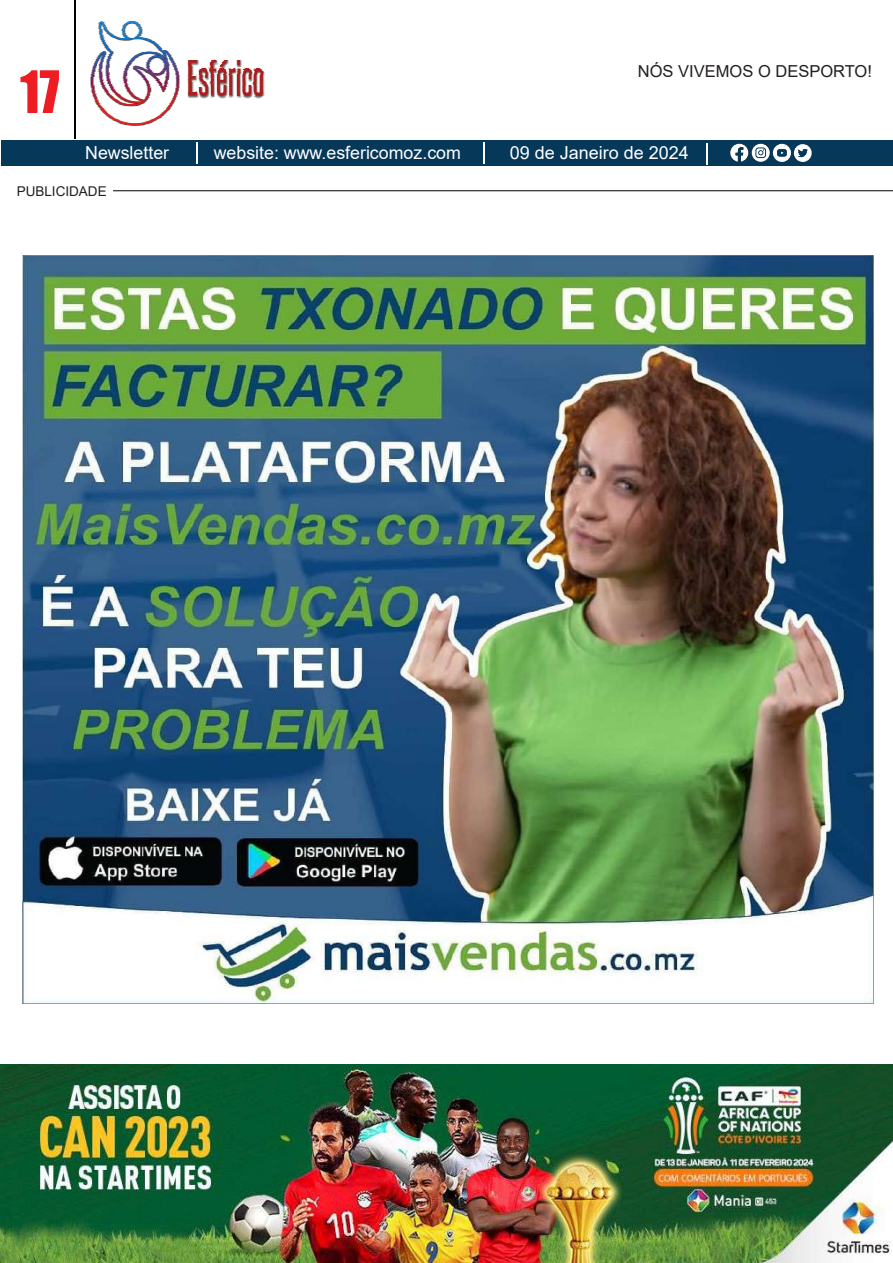
<style>
.page{position:relative;width:893px;height:1263px;background:#fff}
.page>*{position:absolute;margin:0;border:0;box-sizing:border-box;transform-origin:0 0}
.t1{font:54px "Impact";color:#ee1d23;scale:.94 1}
.t2{font:18px "Arial";color:#fff}
.t3{font:16.5px "Arial";color:#231f20}
.t4{font:13.5px "Arial";color:#231f20}
</style>
<div class="page">
<div style="left:1px;top:140px;width:892px;height:26px;background:#063859"></div>
<hr style="left:706px;top:143px;width:2px;height:22px;background:#fff">
<svg style="left:196px;top:143px;width:1px;height:21px"></svg>
<svg style="left:730px;top:144px;width:18px;height:18px"></svg>
<svg style="left:752px;top:144px;width:18px;height:18px"></svg>
<svg style="left:755px;top:147px;width:11px;height:11px"></svg>
<svg style="left:483px;top:142px;width:1px;height:22px"></svg>
<svg style="left:772px;top:143px;width:40px;height:19px"></svg>
<hr style="left:75px;top:0;width:1px;height:139px;background:#000001">
<svg style="left:90px;top:20px;width:175px;height:106px"></svg>
<hr style="left:113px;top:190px;width:780px;height:1px;background:#000001">
<img style="left:0;top:1064px;width:893px;height:199px">
<img style="left:23px;top:255px;width:850px;height:749px">
<h1 class="t1" style="left:20px;top:50px;width:43px">17</h1>
<p class="t3" style="left:638px;top:60px;width:236px">NÓS VIVEMOS O DESPORTO!</p>
<p class="t2" style="left:85px;top:140px;width:86px">Newsletter</p>
<p class="t2" style="left:214px;top:140px;width:249px">website: www.esfericomoz.com</p>
<p class="t2" style="left:510px;top:141px;width:181px">09 de Janeiro de 2024</p>
<p class="t4" style="left:17px;top:182px;width:92px">PUBLICIDADE</p>
</div>
